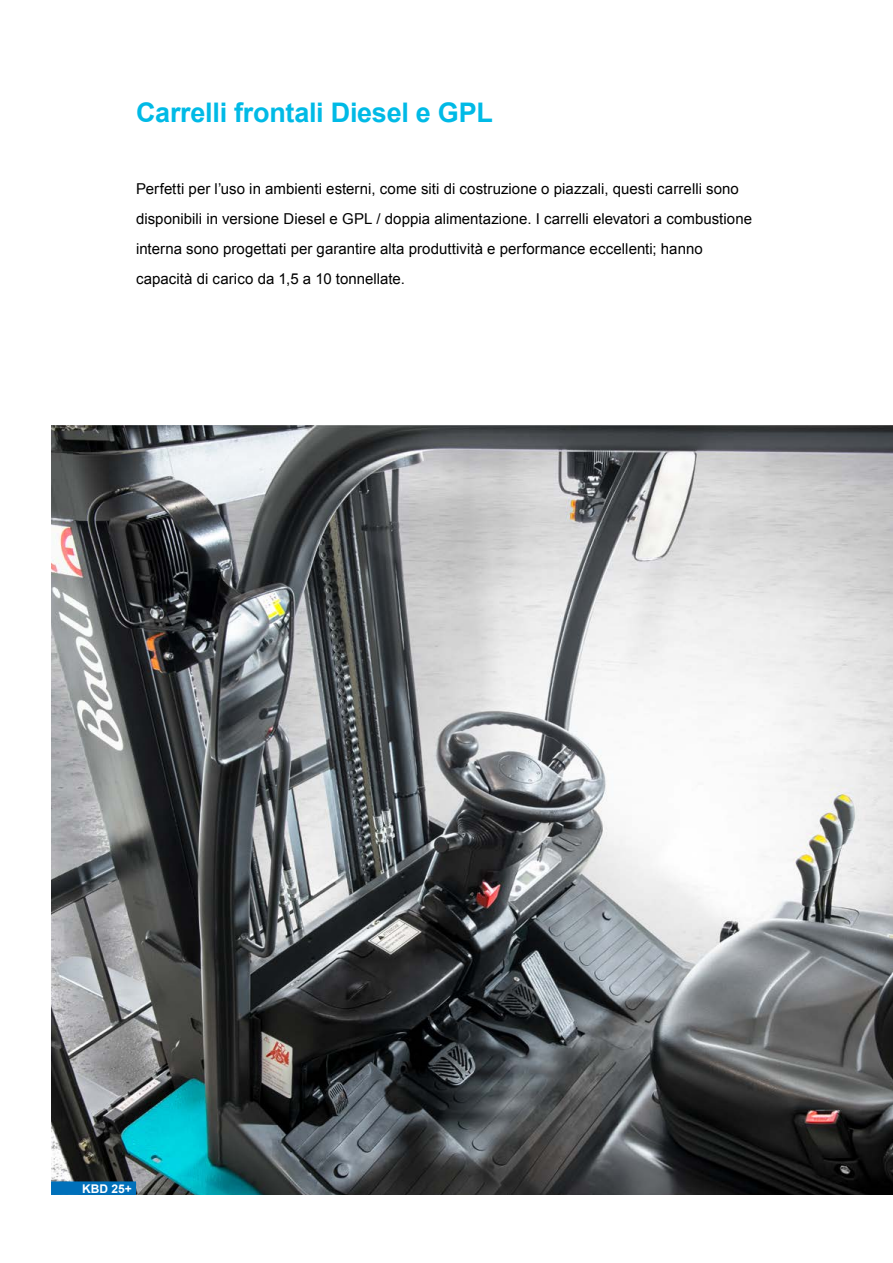
<style>
.page{position:relative;width:893px;height:1263px;background:#fff}
.page>*{position:absolute;margin:0;border:0;box-sizing:border-box;transform-origin:0 0}
.t1{font:700 27px "Arial";letter-spacing:-.01em;color:#00bae6}
.t2{font:15px/30px "Arial";letter-spacing:.005em;color:#000}
.t3{font:700 12px "Arial";color:#fff}
</style>
<div class="page">
<img style="left:51px;top:425px;width:842px;height:770px">
<div style="left:51px;top:1181px;width:85px;height:14px;background:#0070ba"></div>
<h1 class="t1" style="left:136px;top:94px;width:358px">Carrelli frontali Diesel e GPL</h1>
<p class="t2" style="left:136px;top:174px;width:617px">Perfetti per l’uso in ambienti esterni, come siti di costruzione o piazzali, questi carrelli sono disponibili in versione Diesel e GPL / doppia alimentazione. I carrelli elevatori a combustione interna sono progettati per garantire alta produttività e performance eccellenti; hanno capacità di carico da 1,5 a 10 tonnellate.</p>
<p class="t3" style="left:82px;top:1180px;width:51px">KBD 25+</p>
</div>
